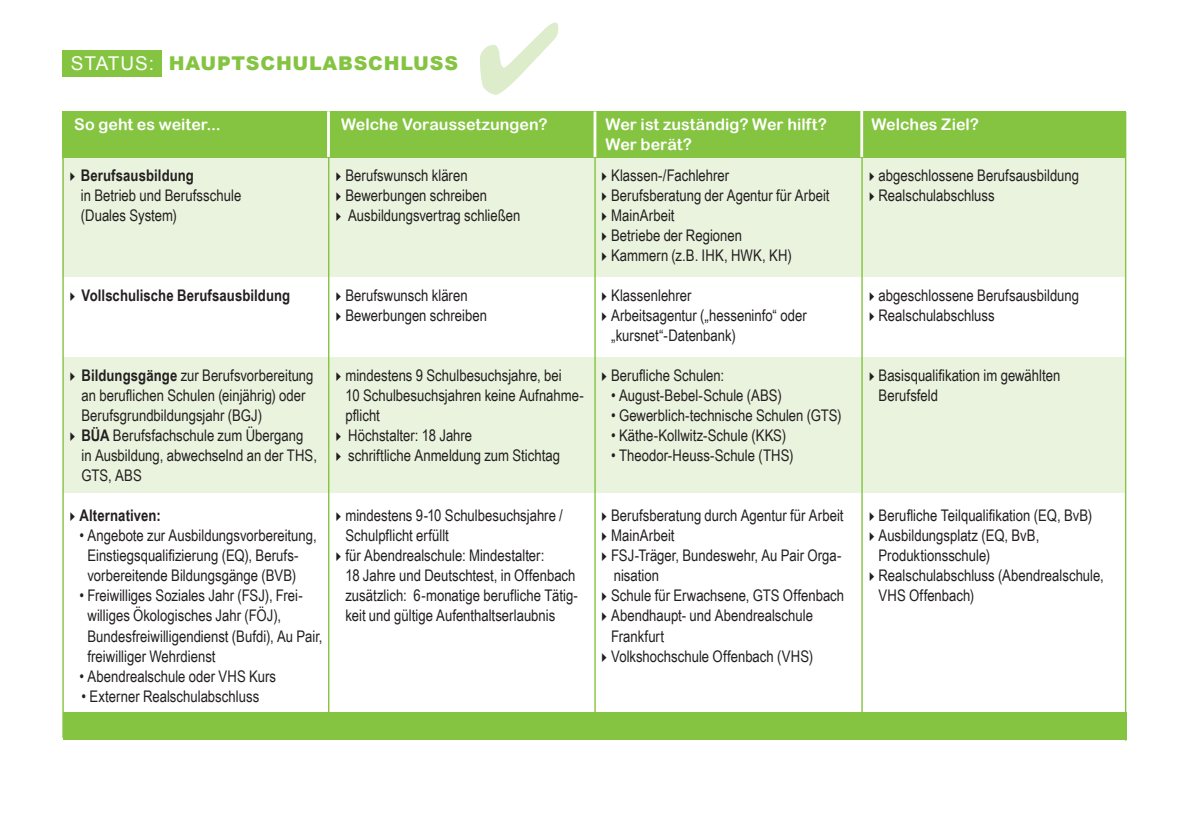
<style>
.page{position:relative;width:1191px;height:840px;background:#fff}
.page>*{position:absolute;margin:0;border:0;box-sizing:border-box;transform-origin:0 0}
.t1{font:900 19px "Arial";letter-spacing:.04em;color:#85c442}
.t2{font:16px/20px "Arial Narrow";color:#231f20}
.t3{font:16px/20px "Arial Rounded MT Bold";letter-spacing:.005em;color:#fff}
.t4{font:700 16px "Arial Narrow";letter-spacing:.005em;color:#231f20}
.s1{font-weight:400;color:#fff}
.s2{font-weight:700}
</style>
<div class="page">
<div style="left:62px;top:50px;width:100px;height:26px;background:#84c440"></div>
<div style="left:63px;top:357px;width:1063px;height:135px;background:#eaf3de"></div>
<div style="left:62px;top:150px;width:1064px;height:127px;background:#eaf3de"></div>
<div style="left:62px;top:111px;width:1064px;height:47px;background:#84c440"></div>
<hr style="left:327px;top:111px;width:3px;height:46px;background:#fff">
<hr style="left:328px;top:158px;width:1px;height:556px;background:#84c440">
<hr style="left:594px;top:149px;width:2px;height:582px;background:#84c440">
<hr style="left:861px;top:150px;width:1px;height:574px;background:#84c440">
<hr style="left:1125px;top:112px;width:1px;height:628px;background:#84c440">
<hr style="left:62px;top:113px;width:2px;height:624px;background:#84c440">
<hr style="left:593px;top:111px;width:3px;height:46px;background:#fff">
<hr style="left:860px;top:110px;width:3px;height:47px;background:#fff">
<div style="left:63px;top:712px;width:1064px;height:27px;background:#84c440"></div>
<p class="t1" style="left:71px;top:49px;width:389px"><span class="s1">STATUS:</span> HAUPTSCHULABSCHLUSS</p>
<p class="t3" style="left:74px;top:114px;width:148px">So geht es weiter...</p>
<p class="t3" style="left:341px;top:114px;width:208px">Welche Voraussetzungen?</p>
<p class="t3" style="left:605px;top:114px;width:223px">Wer ist zuständig? Wer hilft?<br>Wer berät?</p>
<p class="t3" style="left:871px;top:114px;width:109px">Welches Ziel?</p>
<p class="t2" style="left:345px;top:165px;width:176px">Berufswunsch klären<br>Bewerbungen schreiben<br>Ausbildungsvertrag schließen</p>
<p class="t2" style="left:611px;top:165px;width:220px">Klassen-/Fachlehrer<br>Berufsberatung der Agentur für Arbeit<br>MainArbeit<br>Betriebe der Regionen<br>Kammern (z.B. IHK, HWK, KH)</p>
<p class="t2" style="left:611px;top:285px;width:197px">Klassenlehrer<br>Arbeitsagentur („hesseninfo“ oder „kursnet“-Datenbank)</p>
<p class="t2" style="left:611px;top:365px;width:115px">Berufliche Schulen:</p>
<p class="t2" style="left:611px;top:385px;width:172px">• August-Bebel-Schule (ABS)</p>
<p class="t2" style="left:611px;top:405px;width:232px">• Gewerblich-technische Schulen (GTS)</p>
<p class="t2" style="left:611px;top:425px;width:176px">• Käthe-Kollwitz-Schule (KKS)</p>
<p class="t2" style="left:611px;top:445px;width:184px">• Theodor-Heuss-Schule (THS)</p>
<p class="t4" style="left:81px;top:163px;width:115px">Berufsausbildung</p>
<p class="t2" style="left:81px;top:185px;width:162px">in Betrieb und Berufsschule (Duales System)</p>
<p class="t2" style="left:878px;top:165px;width:202px">abgeschlossene Berufsausbildung<br>Realschulabschluss</p>
<p class="t4" style="left:81px;top:283px;width:210px">Vollschulische Berufsausbildung</p>
<p class="t2" style="left:345px;top:285px;width:143px">Berufswunsch klären<br>Bewerbungen schreiben</p>
<p class="t2" style="left:878px;top:285px;width:202px">abgeschlossene Berufsausbildung<br>Realschulabschluss</p>
<p class="t2" style="left:878px;top:365px;width:183px">Basisqualifikation im gewählten<br>Berufsfeld</p>
<p class="t2" style="left:81px;top:365px;width:237px"><span class="s2">Bildungsgänge</span> zur Berufsvorbereitung an beruflichen Schulen (einjährig) oder<br>Berufsgrundbildungsjahr (BGJ)<br><span class="s2">BÜA</span> Berufsfachschule zum Übergang in Ausbildung, abwechselnd an der THS,<br>GTS, ABS</p>
<p class="t4" style="left:79px;top:503px;width:83px">Alternativen:</p>
<p class="t2" style="left:87px;top:525px;width:231px;text-indent:-8px">• Angebote zur Ausbildungsvorbereitung,<br>Einstiegsqualifizierung (EQ), Berufs&shy;vorbereitende Bildungsgänge (BVB)</p>
<p class="t2" style="left:87px;top:585px;width:236px;text-indent:-8px">• Freiwilliges Soziales Jahr (FSJ), Frei&shy;williges Ökologisches Jahr (FÖJ), Bundesfreiwilligendienst (Bufdi), Au Pair, freiwilliger Wehrdienst</p>
<p class="t2" style="left:79px;top:665px;width:198px">• Abendrealschule oder VHS Kurs</p>
<p class="t2" style="left:81px;top:685px;width:179px">• Externer Realschulabschluss</p>
<p class="t2" style="left:345px;top:365px;width:240px">mindestens 9 Schulbesuchsjahre, bei<br>10 Schulbesuchsjahren keine Aufnahme&shy;pflicht<br>Höchstalter: 18 Jahre<br>schriftliche Anmeldung zum Stichtag</p>
<p class="t2" style="left:878px;top:505px;width:227px">Berufliche Teilqualifikation (EQ, BvB)<br>Ausbildungsplatz (EQ, BvB,<br>Produktionsschule)<br>Realschulabschluss (Abendrealschule,<br>VHS Offenbach)</p>
<p class="t2" style="left:345px;top:505px;width:234px">mindestens 9-10 Schulbesuchsjahre / Schulpflicht erfüllt<br>für Abendrealschule: Mindestalter:<br>18 Jahre und Deutschtest, in Offenbach zusätzlich: 6-monatige berufliche Tätig&shy;keit und gültige Aufenthaltserlaubnis</p>
<p class="t2" style="left:611px;top:505px;width:235px">Berufsberatung durch Agentur für Arbeit<br>MainArbeit<br>FSJ-Träger, Bundeswehr, Au Pair Orga&shy;nisation<br>Schule für Erwachsene, GTS Offenbach<br>Abendhaupt- und Abendrealschule<br>Frankfurt<br>Volkshochschule Offenbach (VHS)</p>
</div>
